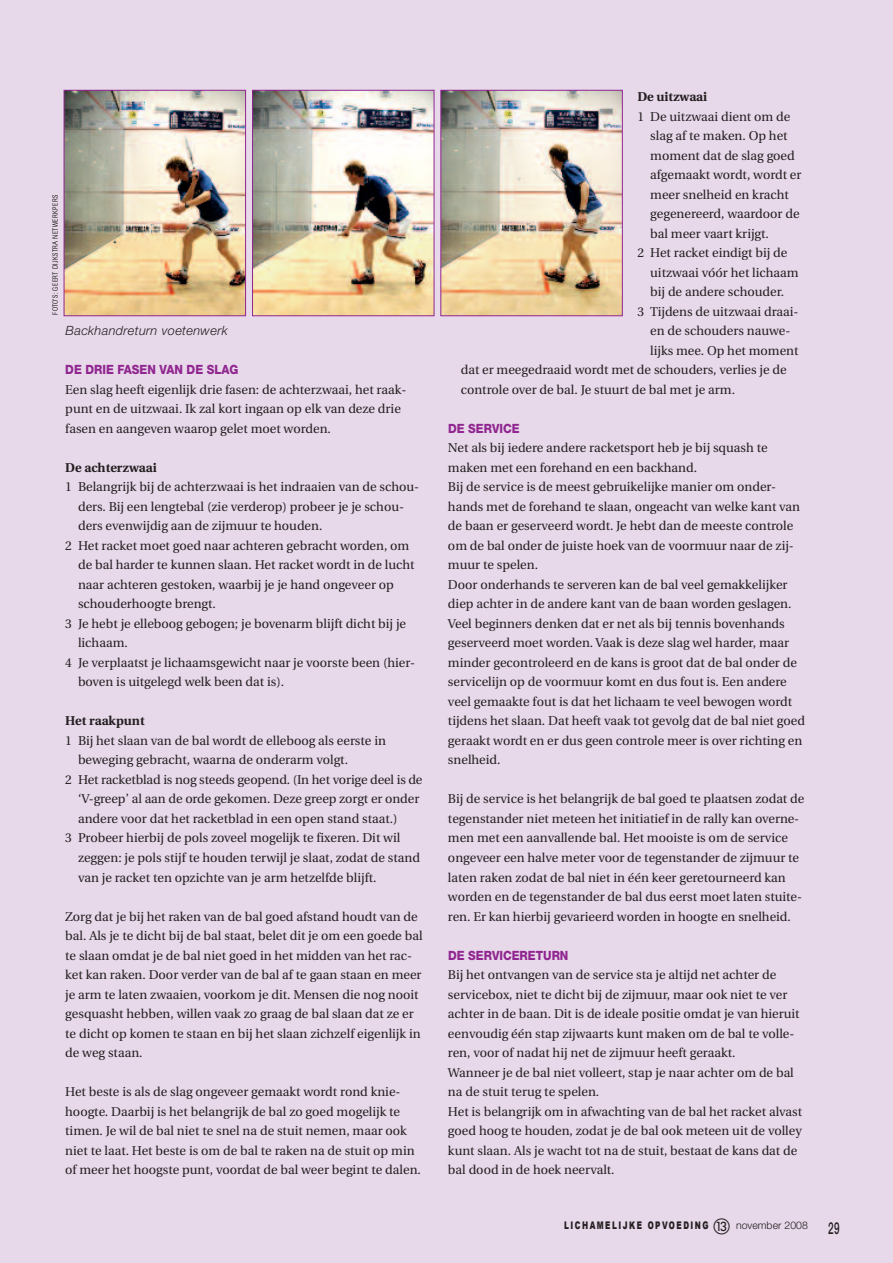
<style>
.page{position:relative;width:893px;height:1263px;background:#e7d8ea}
.page>*{position:absolute;margin:0;border:0;box-sizing:border-box;transform-origin:0 0}
.t1{font:12.75px/19.5px "Utopia";color:#231f20}
.t2{font:800 12.75px "Helvetica Neue";color:#90268f;scale:.9 1}
.t3{font:700 12.75px "Utopia";color:#231f20}
.t4{font:italic 300 12.75px "Helvetica Neue";letter-spacing:.025em;color:#231f20}
.t5{font:900 10.5px "Arial";letter-spacing:.2em;color:#231f20;scale:.7 1}
.t6{font:300 10.5px "Helvetica Neue";color:#231f20}
.t7{font:7.5px "Imago";letter-spacing:.07em;color:#231f20;scale:.8 1}
.s1{font-weight:500;font-size:16.5px}
</style>
<div class="page">
<img style="left:66px;top:92px;width:178px;height:222px">
<div style="left:64px;top:90px;width:182px;height:226px;border:1px solid #90268f"></div>
<img style="left:254px;top:92px;width:178px;height:222px">
<div style="left:252px;top:90px;width:182px;height:226px;border:1px solid #90268f"></div>
<img style="left:443px;top:92px;width:178px;height:222px">
<div style="left:441px;top:90px;width:182px;height:226px;border:1px solid #90268f"></div>
<p class="t7" style="left:52px;top:314px;width:151px;rotate:-90deg">FOTO’S: GEERT DIJKSTRA NETWERKPERS</p>
<p class="t4" style="left:66px;top:326px;width:164px">Backhandreturn voetenwerk</p>
<p class="t2" style="left:65px;top:365px;width:194px">DE DRIE FASEN VAN DE SLAG</p>
<p class="t1" style="left:65px;top:381px;width:343px">Een slag heeft eigenlijk drie fasen: de achterzwaai, het raak&shy;punt en de uitzwaai. Ik zal kort ingaan op elk van deze drie fasen en aangeven waarop gelet moet worden.</p>
<p class="t3" style="left:65px;top:462px;width:93px">De achterzwaai</p>
<p class="t1" style="left:65px;top:478px;width:355px">1 Belangrijk bij de achterzwaai is het indraaien van de schou-</p>
<p class="t1" style="left:78px;top:498px;width:328px">ders. Bij een lengtebal (zie verderop) probeer je je schou-</p>
<p class="t1" style="left:78px;top:517px;width:246px">ders evenwijdig aan de zijmuur te houden.</p>
<p class="t1" style="left:65px;top:537px;width:346px">2 Het racket moet goed naar achteren gebracht worden, om</p>
<p class="t1" style="left:78px;top:556px;width:338px">de bal harder te kunnen slaan. Het racket wordt in de lucht</p>
<p class="t1" style="left:78px;top:576px;width:317px">naar achteren gestoken, waarbij je je hand ongeveer op</p>
<p class="t1" style="left:78px;top:595px;width:139px">schouderhoogte brengt.</p>
<p class="t1" style="left:65px;top:615px;width:342px">3 Je hebt je elleboog gebogen; je bovenarm blijft dicht bij je</p>
<p class="t1" style="left:78px;top:634px;width:51px">lichaam.</p>
<p class="t1" style="left:65px;top:654px;width:351px">4 Je verplaatst je lichaamsgewicht naar je voorste been (hier-</p>
<p class="t1" style="left:78px;top:673px;width:208px">boven is uitgelegd welk been dat is).</p>
<p class="t3" style="left:65px;top:716px;width:81px">Het raakpunt</p>
<p class="t1" style="left:65px;top:732px;width:322px">1 Bij het slaan van de bal wordt de elleboog als eerste in</p>
<p class="t1" style="left:78px;top:751px;width:271px">beweging gebracht, waarna de onderarm volgt.</p>
<p class="t1" style="left:65px;top:771px;width:359px">2 Het racketblad is nog steeds geopend. (In het vorige deel is de</p>
<p class="t1" style="left:78px;top:790px;width:343px">‘V-greep’ al aan de orde gekomen. Deze greep zorgt er onder</p>
<p class="t1" style="left:78px;top:810px;width:321px">andere voor dat het racketblad in een open stand staat.)</p>
<p class="t1" style="left:65px;top:829px;width:336px">3 Probeer hierbij de pols zoveel mogelijk te fixeren. Dit wil</p>
<p class="t1" style="left:78px;top:849px;width:343px">zeggen: je pols stijf te houden terwijl je slaat, zodat de stand</p>
<p class="t1" style="left:78px;top:868px;width:300px">van je racket ten opzichte van je arm hetzelfde blijft.</p>
<p class="t1" style="left:65px;top:907px;width:359px">Zorg dat je bij het raken van de bal goed afstand houdt van de bal. Als je te dicht bij de bal staat, belet dit je om een goede bal te slaan omdat je de bal niet goed in het midden van het rac&shy;ket kan raken. Door verder van de bal af te gaan staan en meer je arm te laten zwaaien, voorkom je dit. Mensen die nog nooit gesquasht hebben, willen vaak zo graag de bal slaan dat ze er te dicht op komen te staan en bij het slaan zichzelf eigenlijk in de weg staan.</p>
<p class="t1" style="left:65px;top:1083px;width:357px">Het beste is als de slag ongeveer gemaakt wordt rond knie&shy;hoogte. Daarbij is het belangrijk de bal zo goed mogelijk te timen. Je wil de bal niet te snel na de stuit nemen, maar ook niet te laat. Het beste is om de bal te raken na de stuit op min of meer het hoogste punt, voordat de bal weer begint te dalen.</p>
<p class="t3" style="left:637px;top:92px;width:71px">De uitzwaai</p>
<p class="t1" style="left:637px;top:108px;width:154px">1 De uitzwaai dient om de</p>
<p class="t1" style="left:650px;top:127px;width:139px">slag af te maken. Op het</p>
<p class="t1" style="left:650px;top:147px;width:146px">moment dat de slag goed</p>
<p class="t1" style="left:650px;top:166px;width:153px">afgemaakt wordt, wordt er</p>
<p class="t1" style="left:650px;top:186px;width:140px">meer snelheid en kracht</p>
<p class="t1" style="left:650px;top:205px;width:151px">gegenereerd, waardoor de</p>
<p class="t1" style="left:650px;top:225px;width:120px">bal meer vaart krijgt.</p>
<p class="t1" style="left:637px;top:244px;width:151px">2 Het racket eindigt bij de</p>
<p class="t1" style="left:650px;top:264px;width:150px">uitzwaai vóór het lichaam</p>
<p class="t1" style="left:650px;top:283px;width:136px">bij de andere schouder.</p>
<p class="t1" style="left:637px;top:303px;width:163px">3 Tijdens de uitzwaai draai-</p>
<p class="t1" style="left:650px;top:322px;width:142px">en de schouders nauwe-</p>
<p class="t1" style="left:650px;top:342px;width:150px">lijks mee. Op het moment</p>
<p class="t1" style="left:461px;top:361px;width:328px">dat er meegedraaid wordt met de schouders, verlies je de controle over de bal. Je stuurt de bal met je arm.</p>
<p class="t2" style="left:448px;top:424px;width:81px">DE SERVICE</p>
<p class="t1" style="left:448px;top:439px;width:359px">Net als bij iedere andere racketsport heb je bij squash te maken met een forehand en een backhand.<br>Bij de service is de meest gebruikelijke manier om onder&shy;hands met de forehand te slaan, ongeacht van welke kant van de baan er geserveerd wordt. Je hebt dan de meeste controle om de bal onder de juiste hoek van de voormuur naar de zij&shy;muur te spelen.<br>Door onderhands te serveren kan de bal veel gemakkelijker diep achter in de andere kant van de baan worden geslagen.<br>Veel beginners denken dat er net als bij tennis bovenhands geserveerd moet worden. Vaak is deze slag wel harder, maar minder gecontroleerd en de kans is groot dat de bal onder de servicelijn op de voormuur komt en dus fout is. Een andere veel gemaakte fout is dat het lichaam te veel bewogen wordt tijdens het slaan. Dat heeft vaak tot gevolg dat de bal niet goed geraakt wordt en er dus geen controle meer is over richting en snelheid.</p>
<p class="t1" style="left:448px;top:790px;width:358px">Bij de service is het belangrijk de bal goed te plaatsen zodat de tegenstander niet meteen het initiatief in de rally kan overne&shy;men met een aanvallende bal. Het mooiste is om de service ongeveer een halve meter voor de tegenstander de zijmuur te laten raken zodat de bal niet in één keer geretourneerd kan worden en de tegenstander de bal dus eerst moet laten stuite&shy;ren. Er kan hierbij gevarieerd worden in hoogte en snelheid.</p>
<p class="t2" style="left:448px;top:950px;width:135px">DE SERVICERETURN</p>
<p class="t1" style="left:448px;top:966px;width:356px">Bij het ontvangen van de service sta je altijd net achter de servicebox, niet te dicht bij de zijmuur, maar ook niet te ver achter in de baan. Dit is de ideale positie omdat je van hieruit eenvoudig één stap zijwaarts kunt maken om de bal te volle&shy;ren, voor of nadat hij net de zijmuur heeft geraakt.<br>Wanneer je de bal niet volleert, stap je naar achter om de bal na de stuit terug te spelen.<br>Het is belangrijk om in afwachting van de bal het racket alvast goed hoog te houden, zodat je de bal ook meteen uit de volley kunt slaan. Als je wacht tot na de stuit, bestaat de kans dat de bal dood in de hoek neervalt.</p>
<p class="t5" style="left:564px;top:1218px;width:208px">LICHAMELIJKE OPVOEDING</p>
<p class="t6" style="left:736px;top:1222px;width:105px">november 2008 <span class="s1">29</span></p>
</div>
